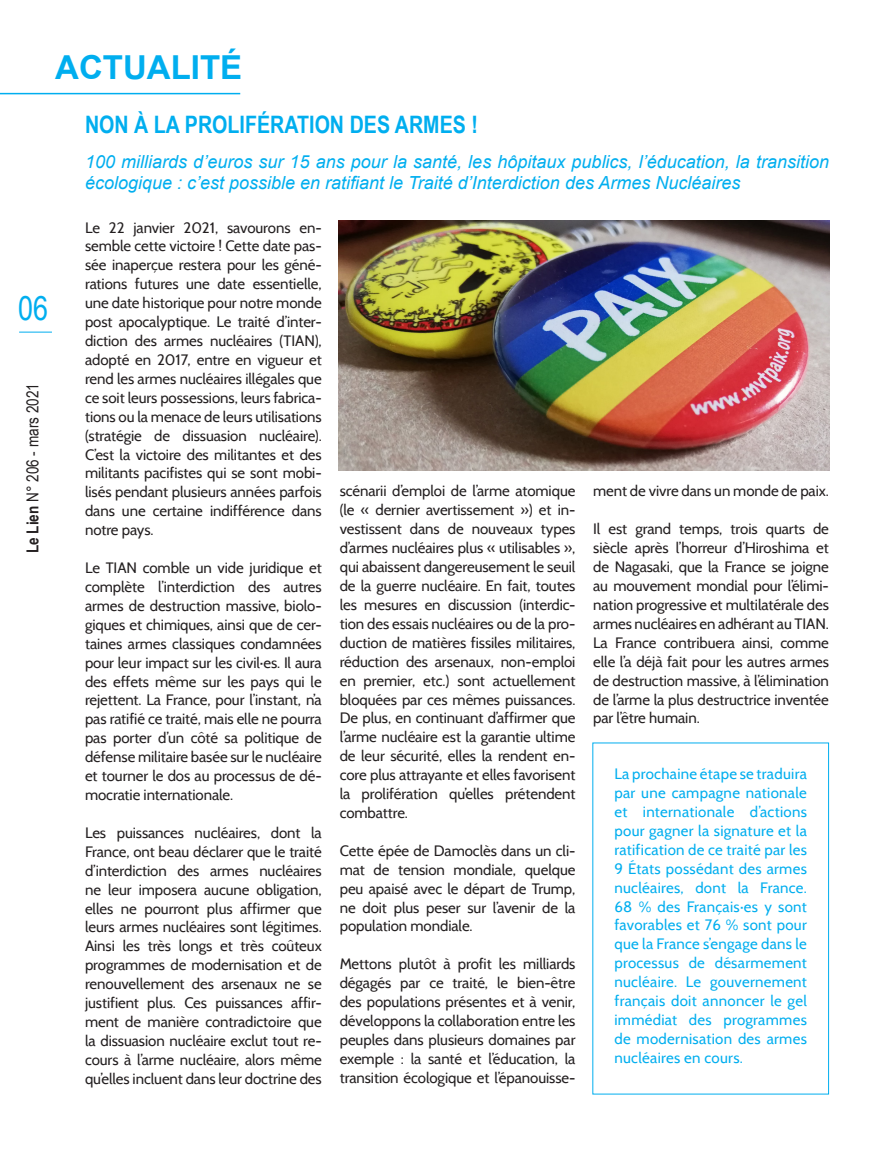
<style>
.page{position:relative;width:893px;height:1149px;background:#fff}
.page>*{position:absolute;margin:0;border:0;box-sizing:border-box;transform-origin:0 0}
.t1{font:700 33px "Arial";color:#00aeef}
.t2{font:33px "Arial Narrow";color:#00aeef}
.t3{font:700 24px "Arial Narrow";color:#00aeef}
.t4{font:italic 18px/21px "Arial";color:#00aeef}
.t5{font:16.5px "Arial Narrow";color:#231f20}
.t6{font:15px/18.9px "Cabin";letter-spacing:-.005em;color:#231f20;text-align:justify}
.t7{font:15px/18.9px "Cabin";letter-spacing:.02em;color:#00aeef;text-align:justify}
.s1{font-weight:700}
</style>
<div class="page">
<hr style="left:19px;top:332px;width:33px;height:1px;background:#00aeef">
<hr style="left:0;top:93px;width:240px;height:1px;background:#00aeef">
<img style="left:339px;top:221px;width:490px;height:249px">
<p class="t1" style="left:55px;top:46px;width:188px">ACTUALITÉ</p>
<p class="t3" style="left:85px;top:106px;width:394px">NON À LA PROLIFÉRATION DES ARMES !</p>
<p class="t4" style="left:85px;top:151px;width:746px">100 milliards d’euros sur 15 ans pour la santé, les hôpitaux publics, l’éducation, la transition écologique : c’est possible en ratifiant le Traité d’Interdiction des Armes Nucléaires</p>
<p class="t2" style="left:18px;top:284px;width:32px">06</p>
<p class="t5" style="left:21px;top:553px;width:171px;rotate:-90deg"><span class="s1">Le Lien</span> N° 206 - mars 2021</p>
<p class="t6" style="left:85px;top:218px;width:238px">Le 22 janvier 2021, savourons en&shy;semble cette victoire ! Cette date pas&shy;sée inaperçue restera pour les géné&shy;rations futures une date essentielle, une date historique pour notre monde post apocalyptique. Le traité d’inter&shy;diction des armes nucléaires (TIAN), adopté en 2017, entre en vigueur et rend les armes nucléaires illégales que ce soit leurs possessions, leurs fabrica&shy;tions ou la menace de leurs utilisations (stratégie de dissuasion nucléaire).<br>C’est la victoire des militantes et des militants pacifistes qui se sont mobi&shy;lisés pendant plusieurs années parfois dans une certaine indifférence dans notre pays.</p>
<p class="t6" style="left:85px;top:558px;width:238px">Le TIAN comble un vide juridique et complète l’interdiction des autres armes de destruction massive, biolo&shy;giques et chimiques, ainsi que de cer&shy;taines armes classiques condamnées pour leur impact sur les civil·es. Il aura des effets même sur les pays qui le rejettent. La France, pour l’instant, n’a pas ratifié ce traité, mais elle ne pourra pas porter d’un côté sa politique de défense militaire basée sur le nucléaire et tourner le dos au processus de dé&shy;mocratie internationale.</p>
<p class="t6" style="left:85px;top:822px;width:238px">Les puissances nucléaires, dont la France, ont beau déclarer que le traité d’interdiction des armes nucléaires ne leur imposera aucune obligation, elles ne pourront plus affirmer que leurs armes nucléaires sont légitimes.<br>Ainsi les très longs et très coûteux programmes de modernisation et de renouvellement des arsenaux ne se justifient plus. Ces puissances affir&shy;ment de manière contradictoire que la dissuasion nucléaire exclut tout re&shy;cours à l’arme nucléaire, alors même qu’elles incluent dans leur doctrine des</p>
<p class="t6" style="left:340px;top:481px;width:237px">scénarii d’emploi de l’arme atomique (le « dernier avertissement ») et in&shy;vestissent dans de nouveaux types d’armes nucléaires plus « utilisables », qui abaissent dangereusement le seuil de la guerre nucléaire. En fait, toutes les mesures en discussion (interdic&shy;tion des essais nucléaires ou de la pro&shy;duction de matières fissiles militaires, réduction des arsenaux, non-emploi en premier, etc.) sont actuellement bloquées par ces mêmes puissances.<br>De plus, en continuant d’affirmer que l’arme nucléaire est la garantie ultime de leur sécurité, elles la rendent en&shy;core plus attrayante et elles favorisent la prolifération qu’elles prétendent combattre.</p>
<p class="t6" style="left:340px;top:840px;width:237px">Cette épée de Damoclès dans un cli&shy;mat de tension mondiale, quelque peu apaisé avec le départ de Trump, ne doit plus peser sur l’avenir de la population mondiale.</p>
<p class="t6" style="left:340px;top:954px;width:237px">Mettons plutôt à profit les milliards dégagés par ce traité, le bien-être des populations présentes et à venir, développons la collaboration entre les peuples dans plusieurs domaines par exemple : la santé et l’éducation, la transition écologique et l’épanouisse-</p>
<p class="t6" style="left:593px;top:481px;width:237px">ment de vivre dans un monde de paix.</p>
<p class="t6" style="left:593px;top:519px;width:237px">Il est grand temps, trois quarts de siècle après l’horreur d’Hiroshima et de Nagasaki, que la France se joigne au mouvement mondial pour l’élimi&shy;nation progressive et multilatérale des armes nucléaires en adhérant au TIAN.<br>La France contribuera ainsi, comme elle l’a déjà fait pour les autres armes de destruction massive, à l’élimination de l’arme la plus destructrice inventée par l’être humain.</p>
<p class="t7" style="left:614px;top:764px;width:194px">La prochaine étape se traduira par une campagne nationale et internationale d’actions pour gagner la signature et la ratification de ce traité par les 9 États possédant des armes nucléaires, dont la France.<br>68 % des Français·es y sont favorables et 76 % sont pour que la France s’engage dans le processus de désarmement nucléaire. Le gouvernement français doit annoncer le gel immédiat des programmes de modernisation des armes nucléaires en cours.</p>
</div>
